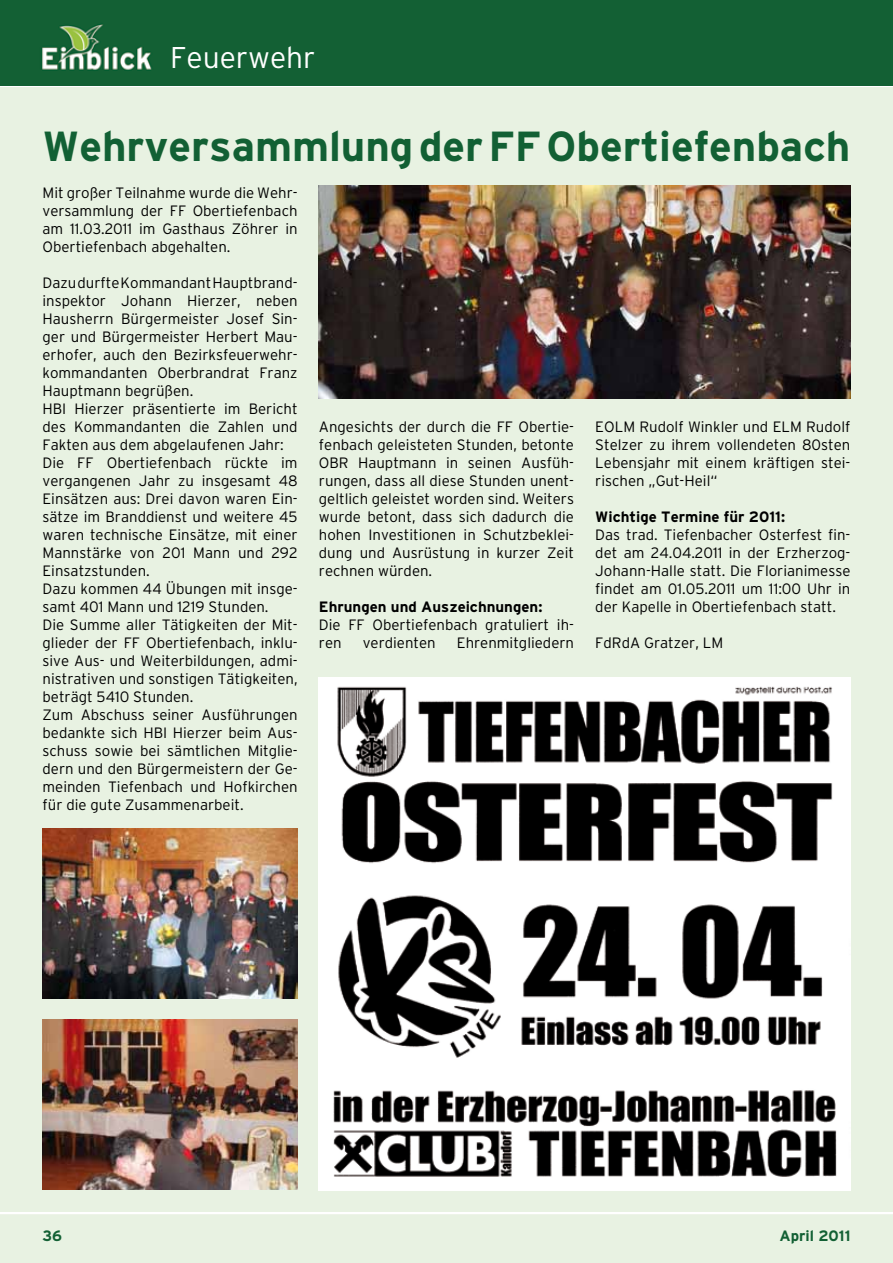
<style>
.page{position:relative;width:893px;height:1263px;background:#fff}
.page>*{position:absolute;margin:0;border:0;box-sizing:border-box;transform-origin:0 0}
.t1{font:700 42px "Interstate";color:#126034}
.t2{font:300 30px "Interstate";color:#fff}
.t3{font:300 15px/18px "Interstate";color:#000;text-align:justify}
.t4{font:700 15px "Interstate";color:#000}
.t5{font:700 15px "Interstate";color:#126034}
</style>
<div class="page">
<div style="left:0;top:87px;width:893px;height:1176px;background:#e8f2e2"></div>
<hr style="left:0;top:1212px;width:893px;height:2px;background:#fff">
<div style="left:0;top:0;width:893px;height:85px;background:#136034"></div>
<img style="left:43px;top:1019px;width:255px;height:170px">
<img style="left:43px;top:828px;width:255px;height:170px">
<img style="left:319px;top:185px;width:531px;height:213px">
<img style="left:319px;top:677px;width:531px;height:513px">
<h2 class="t2" style="left:170px;top:41px;width:147px">Feuerwehr</h2>
<h1 class="t1" style="left:43px;top:123px;width:809px">Wehrversammlung der FF Obertiefenbach</h1>
<p class="t3" style="left:43px;top:184px;width:257px">Mit großer Teilnahme wurde die Wehr&shy;versammlung der FF Obertiefenbach am 11.03.2011 im Gasthaus Zöhrer in Obertiefenbach abgehalten.</p>
<p class="t3" style="left:43px;top:274px;width:257px;text-align:left">Dazu durfte Kommandant Hauptbrand&shy;inspektor Johann Hierzer, neben Hausherrn Bürgermeister Josef Sin&shy;ger und Bürgermeister Herbert Mau&shy;erhofer, auch den Bezirksfeuerwehr&shy;kommandanten Oberbrandrat Franz Hauptmann begrüßen.<br>HBI Hierzer präsentierte im Bericht des Kommandanten die Zahlen und Fakten aus dem abgelaufenen Jahr:<br>Die FF Obertiefenbach rückte im vergangenen Jahr zu insgesamt 48<br>Einsätzen aus: Drei davon waren Ein&shy;sätze im Branddienst und weitere 45 waren technische Einsätze, mit einer Mannstärke von 201 Mann und 292<br>Einsatzstunden.<br>Dazu kommen 44 Übungen mit insge&shy;samt 401 Mann und 1219 Stunden.<br>Die Summe aller Tätigkeiten der Mit&shy;glieder der FF Obertiefenbach, inklu&shy;sive Aus- und Weiterbildungen, admi&shy;nistrativen und sonstigen Tätigkeiten, beträgt 5410 Stunden.<br>Zum Abschuss seiner Ausführungen bedankte sich HBI Hierzer beim Aus&shy;schuss sowie bei sämtlichen Mitglie&shy;dern und den Bürgermeistern der Ge&shy;meinden Tiefenbach und Hofkirchen für die gute Zusammenarbeit.</p>
<p class="t3" style="left:319px;top:418px;width:257px">Angesichts der durch die FF Obertie&shy;fenbach geleisteten Stunden, betonte OBR Hauptmann in seinen Ausfüh&shy;rungen, dass all diese Stunden unent&shy;geltlich geleistet worden sind. Weiters wurde betont, dass sich dadurch die hohen Investitionen in Schutzbeklei&shy;dung und Ausrüstung in kurzer Zeit rechnen würden.</p>
<p class="t4" style="left:319px;top:598px;width:225px">Ehrungen und Auszeichnungen:</p>
<p class="t3" style="left:319px;top:616px;width:257px">Die FF Obertiefenbach gratuliert ih&shy;ren</p>
<p class="t3" style="left:595px;top:418px;width:257px">EOLM Rudolf Winkler und ELM Rudolf Stelzer zu ihrem vollendeten 80sten Lebensjahr mit einem kräftigen stei&shy;rischen „Gut-Heil“</p>
<p class="t4" style="left:595px;top:508px;width:191px">Wichtige Termine für 2011:</p>
<p class="t3" style="left:595px;top:526px;width:257px">Das trad. Tiefenbacher Osterfest fin&shy;det am 24.04.2011 in der Erzherzog-Johann-Halle statt. Die Florianimesse findet am 01.05.2011 um 11:00 Uhr in der Kapelle in Obertiefenbach statt.</p>
<p class="t3" style="left:595px;top:634px;width:129px">FdRdA Gratzer, LM</p>
<p class="t3" style="left:363px;top:634px;width:74px">verdienten</p>
<p class="t3" style="left:457px;top:634px;width:119px">Ehrenmitgliedern</p>
<p class="t5" style="left:43px;top:1227px;width:21px">36</p>
<p class="t5" style="left:779px;top:1227px;width:73px">April 2011</p>
</div>
